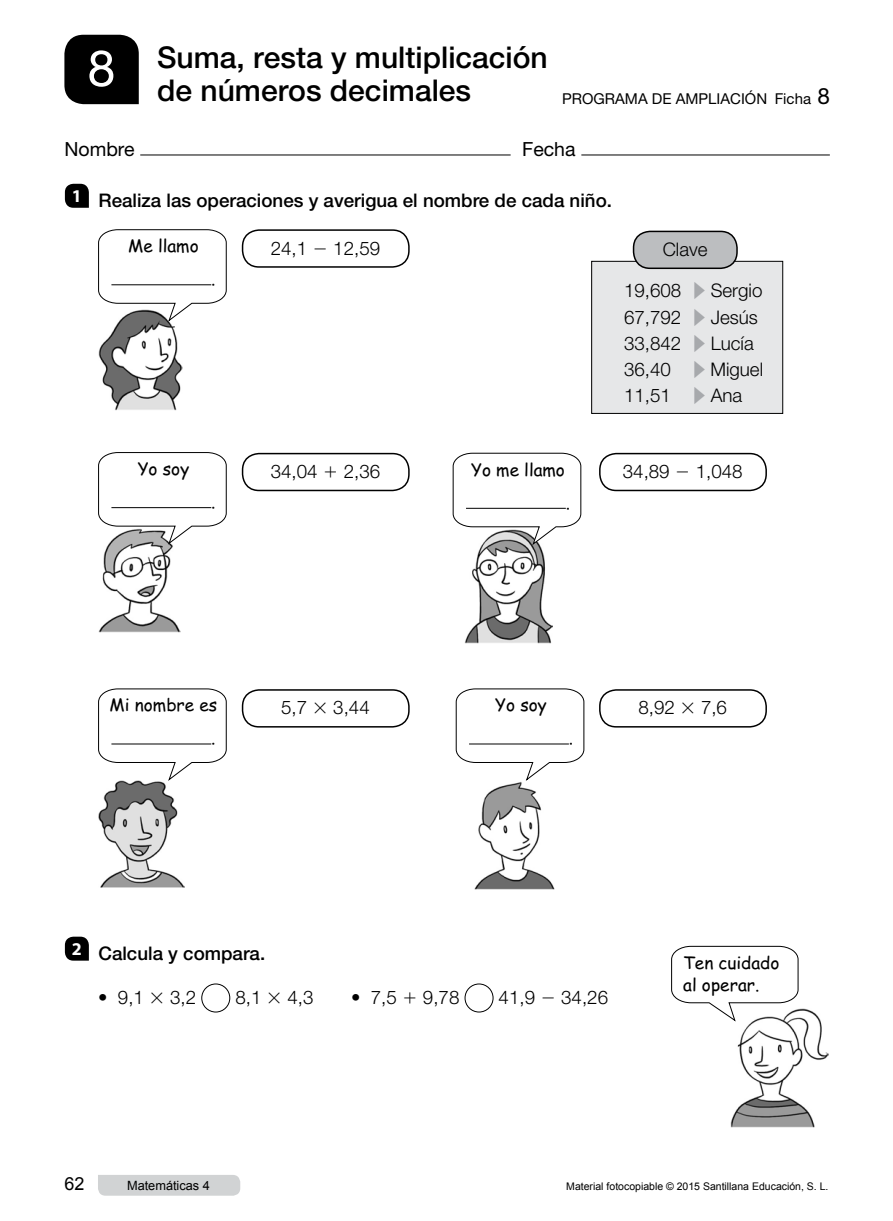
<style>
.page{position:relative;width:893px;height:1221px;background:#fff}
.page>*{position:absolute;margin:0;border:0;box-sizing:border-box;transform-origin:0 0}
.t1{font:50.4px "Helvetica Neue LT Std";color:#fff}
.t2{font:500 30px/33px "Helvetica Neue LT Std";color:#000}
.t3{font:19.5px "Helvetica Neue LT Std";color:#000}
.t4{font:300 18.75px "Helvetica Neue LT Std";color:#000}
.t5{font:500 18.75px "Helvetica Neue LT Std";color:#000}
.t6{font:18px "Arial";color:#000}
.t7{font:17.25px/22.5px "Comic Sans";color:#000}
.t8{font:15px "Helvetica Neue LT Std";color:#000}
.t9{font:12.75px "Arial";color:#000}
.t10{font:10.5px "Arial";color:#000}
.s1{font-size:22.5px}
</style>
<div class="page">
<div style="left:98px;top:1175px;width:142px;height:20px;background:#d1d3d4"></div>
<hr style="left:140px;top:155px;width:371px;height:1px;background:#000">
<hr style="left:581px;top:155px;width:249px;height:1px;background:#000">
<div style="left:64px;top:35px;width:75px;height:69px;background:#000"></div>
<div style="left:592px;top:261px;width:191px;height:152px;background:#e6e7e8"></div>
<div style="left:591px;top:261px;width:192px;height:153px;border:1px solid #000"></div>
<svg style="left:65px;top:184px;width:24px;height:24px"></svg>
<svg style="left:65px;top:936px;width:24px;height:24px"></svg>
<img style="left:98px;top:322px;width:84px;height:89px">
<img style="left:98px;top:545px;width:82px;height:87px">
<img style="left:465px;top:546px;width:87px;height:97px">
<img style="left:98px;top:781px;width:87px;height:106px">
<img style="left:474px;top:782px;width:81px;height:107px">
<img style="left:731px;top:1008px;width:97px;height:119px">
<svg style="left:98px;top:229px;width:129px;height:93px"></svg>
<hr style="left:111px;top:284px;width:100px;height:1px;background:#000">
<svg style="left:671px;top:945px;width:128px;height:77px"></svg>
<div style="left:242px;top:229px;width:168px;height:39px;border:2px solid #000;border-radius:16px"></div>
<div style="left:242px;top:453px;width:168px;height:38px;border:2px solid #000;border-radius:16px"></div>
<div style="left:242px;top:689px;width:168px;height:38px;border:2px solid #000;border-radius:16px"></div>
<div style="left:599px;top:453px;width:168px;height:38px;border:2px solid #000;border-radius:16px"></div>
<div style="left:599px;top:689px;width:168px;height:38px;border:2px solid #000;border-radius:16px"></div>
<div style="left:633px;top:231px;width:104px;height:37px;background:#bcbec0;border-radius:16px"></div>
<div style="left:633px;top:231px;width:105px;height:38px;border:2px solid #000;border-radius:16px"></div>
<div style="left:201px;top:983px;width:29px;height:29px;border:1px solid #000;border-radius:50%"></div>
<div style="left:465px;top:983px;width:28px;height:29px;border:1px solid #000;border-radius:50%"></div>
<svg style="left:98px;top:452px;width:129px;height:93px"></svg>
<hr style="left:111px;top:507px;width:100px;height:1px;background:#000">
<svg style="left:98px;top:688px;width:129px;height:93px"></svg>
<hr style="left:111px;top:743px;width:100px;height:1px;background:#000">
<svg style="left:455px;top:688px;width:130px;height:93px"></svg>
<hr style="left:469px;top:743px;width:100px;height:1px;background:#000">
<svg style="left:452px;top:452px;width:130px;height:94px"></svg>
<hr style="left:466px;top:508px;width:100px;height:1px;background:#000">
<h1 class="t1" style="left:87px;top:38px;width:30px">8</h1>
<h2 class="t2" style="left:157px;top:40px;width:392px">Suma, resta y multiplicación de números decimales</h2>
<p class="t8" style="left:562px;top:90px;width:269px">PROGRAMA DE AMPLIACIÓN Ficha <span class="s1">8</span></p>
<p class="t3" style="left:64px;top:137px;width:72px">Nombre</p>
<p class="t3" style="left:522px;top:137px;width:55px">Fecha</p>
<p class="t5" style="left:72px;top:189px;width:542px"><sup>1</sup> Realiza las operaciones y averigua el nombre de cada niño.</p>
<p class="t7" style="left:128px;top:234px;width:72px">Me llamo</p>
<p class="t4" style="left:271px;top:236px;width:38px">24,1</p>
<p class="t4" style="left:333px;top:236px;width:48px">12,59</p>
<p class="t4" style="left:663px;top:238px;width:46px">Clave</p>
<p class="t7" style="left:211px;top:267px;width:6px">.</p>
<p class="t4" style="left:624px;top:279px;width:59px">19,608</p>
<p class="t4" style="left:711px;top:279px;width:53px">Sergio</p>
<p class="t4" style="left:624px;top:305px;width:59px">67,792</p>
<p class="t4" style="left:711px;top:305px;width:49px">Jesús</p>
<p class="t4" style="left:624px;top:332px;width:59px">33,842</p>
<p class="t4" style="left:711px;top:332px;width:45px">Lucía</p>
<p class="t4" style="left:624px;top:358px;width:48px">36,40</p>
<p class="t4" style="left:710px;top:358px;width:54px">Miguel</p>
<p class="t4" style="left:624px;top:384px;width:48px">11,51</p>
<p class="t4" style="left:711px;top:384px;width:33px">Ana</p>
<p class="t7" style="left:138px;top:457px;width:53px">Yo soy</p>
<p class="t7" style="left:211px;top:490px;width:6px">.</p>
<p class="t4" style="left:271px;top:460px;width:48px">34,04</p>
<p class="t4" style="left:344px;top:460px;width:38px">2,36</p>
<p class="t7" style="left:471px;top:457px;width:95px">Yo me llamo</p>
<p class="t7" style="left:566px;top:490px;width:6px">.</p>
<p class="t4" style="left:623px;top:460px;width:48px">34,89</p>
<p class="t4" style="left:696px;top:460px;width:48px">1,048</p>
<p class="t7" style="left:110px;top:687px;width:109px;line-height:33px;text-align:right">Mi nombre es .</p>
<p class="t7" style="left:495px;top:693px;width:53px">Yo soy</p>
<p class="t4" style="left:281px;top:696px;width:90px">5,7 ✓ 3,44</p>
<p class="t7" style="left:569px;top:726px;width:6px">.</p>
<p class="t4" style="left:638px;top:696px;width:90px">8,92 ✓ 7,6</p>
<p class="t5" style="left:72px;top:941px;width:195px"><sup>2</sup> Calcula y compara.</p>
<p class="t4" style="left:98px;top:985px;width:99px">• 9,1 ✓ 3,2</p>
<p class="t4" style="left:235px;top:985px;width:80px">8,1 ✓ 4,3</p>
<p class="t4" style="left:351px;top:985px;width:47px">• 7,5</p>
<p class="t4" style="left:423px;top:985px;width:38px">9,78</p>
<p class="t4" style="left:499px;top:985px;width:38px">41,9</p>
<p class="t4" style="left:561px;top:985px;width:48px">34,26</p>
<p class="t7" style="left:683px;top:950px;width:98px">Ten cuidado al operar.</p>
<p class="t6" style="left:64px;top:1171px;width:22px">62</p>
<p class="t9" style="left:127px;top:1176px;width:84px">Matemáticas 4</p>
<p class="t10" style="left:566px;top:1179px;width:264px">Material fotocopiable © 2015 Santillana Educación, S. L.</p>
</div>
